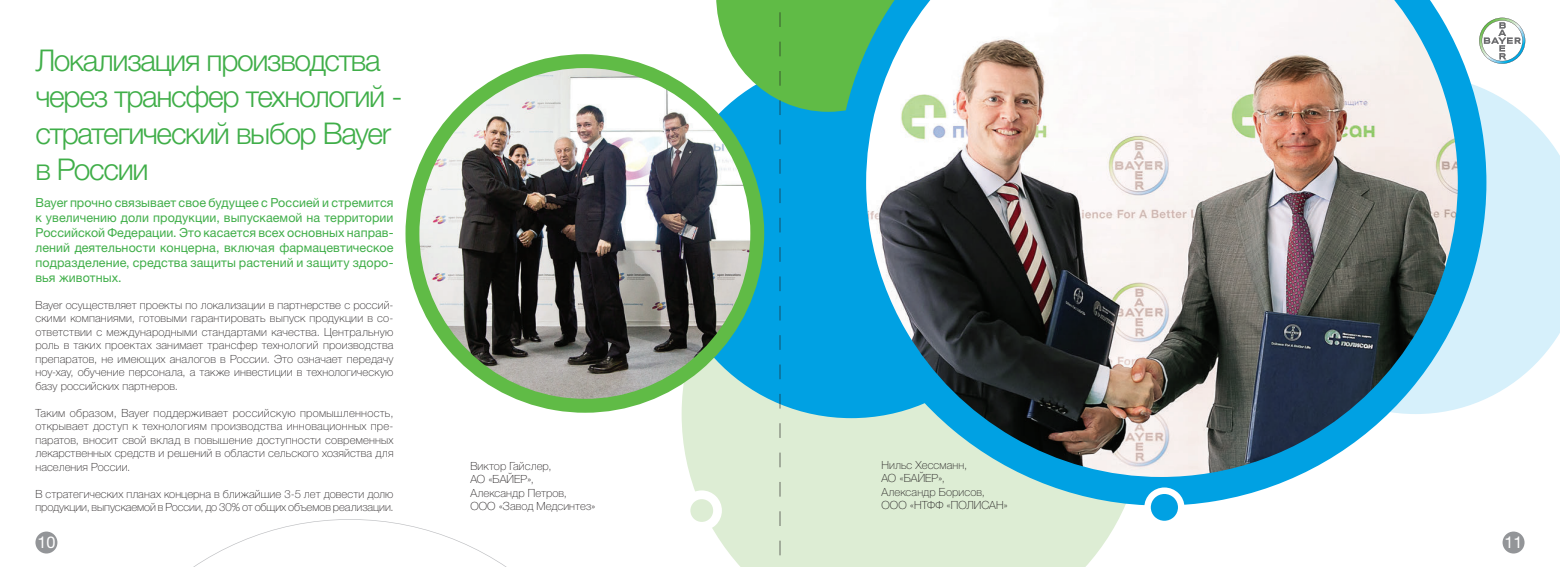
<style>
.page{position:relative;width:1560px;height:567px;background:#fff}
.page>*{position:absolute;margin:0;border:0;box-sizing:border-box;transform-origin:0 0}
.t1{font:300 30px/36px "Helvetica Neue LTW1 G";letter-spacing:-.045em;color:#40ae49}
.t2{font:16.25px "Helvetica Neue LTW1 G";color:#fff}
.t3{font:12.5px/15px "Helvetica Neue LTW1 G";letter-spacing:.01em;color:#40ae49;text-align:justify}
.t4{font:100 11.25px/13.5px "Helvetica Neue LTW1 G";letter-spacing:.005em;color:#231f20}
</style>
<div class="page">
<svg style="left:1495px;top:18px;width:29px;height:46px"></svg>
<svg style="left:1495px;top:94px;width:64px;height:300px;fill:#d6f0fb"></svg>
<svg style="left:681px;top:397px;width:442px;height:170px;background:#dfeed7"></svg>
<div style="left:667px;top:58px;width:367px;height:360px;background:#00a1e3;border-radius:50%"></div>
<img style="left:858px;top:19px;width:637px;height:491px">
<img style="left:837px;top:0;width:649px;height:506px">
<div style="left:1502px;top:531px;width:22px;height:22px;background:#939598;border-radius:50%"></div>
<svg style="left:1144px;top:487px;width:40px;height:34px"></svg>
<svg style="left:193px;top:519px;width:314px;height:48px"></svg>
<svg style="left:405px;top:54px;width:359px;height:359px"></svg>
<div style="left:35px;top:531px;width:22px;height:22px;background:#939598;border-radius:50%"></div>
<svg style="left:681px;top:490px;width:40px;height:41px"></svg>
<svg style="left:716px;top:0;width:224px;height:115px"></svg>
<svg style="left:779px;top:130px;width:1px;height:14px"></svg>
<svg style="left:779px;top:159px;width:1px;height:15px"></svg>
<svg style="left:779px;top:188px;width:1px;height:15px"></svg>
<svg style="left:779px;top:218px;width:1px;height:14px"></svg>
<svg style="left:779px;top:247px;width:1px;height:15px"></svg>
<svg style="left:779px;top:276px;width:1px;height:15px"></svg>
<svg style="left:779px;top:306px;width:1px;height:14px"></svg>
<svg style="left:779px;top:335px;width:1px;height:15px"></svg>
<svg style="left:779px;top:364px;width:1px;height:15px"></svg>
<svg style="left:779px;top:394px;width:1px;height:15px"></svg>
<svg style="left:779px;top:423px;width:1px;height:15px"></svg>
<svg style="left:779px;top:453px;width:1px;height:14px"></svg>
<svg style="left:779px;top:482px;width:1px;height:15px"></svg>
<svg style="left:779px;top:511px;width:1px;height:15px"></svg>
<svg style="left:779px;top:541px;width:1px;height:14px"></svg>
<h1 class="t1" style="left:35px;top:43px;width:368px">Локализация производства через трансфер технологий - стратегический выбор Bayer в России</h1>
<p class="t3" style="left:35px;top:195px;width:359px">Bayer прочно связывает свое будущее с Россией и стремится к увеличению доли продукции, выпускаемой на территории Российской Федерации. Это касается всех основных направ&shy;лений деятельности концерна, включая фармацевтическое подразделение, средства защиты растений и защиту здоро&shy;вья животных.</p>
<p class="t4" style="left:35px;top:298px;width:359px;text-align:justify">Bayer осуществляет проекты по локализации в партнерстве с россий&shy;скими компаниями, готовыми гарантировать выпуск продукции в со&shy;ответствии с международными стандартами качества. Центральную роль в таких проектах занимает трансфер технологий производства препаратов, не имеющих аналогов в России. Это означает передачу ноу-хау, обучение персонала, а также инвестиции в технологическую базу российских партнеров.</p>
<p class="t4" style="left:35px;top:406px;width:359px;text-align:justify">Таким образом, Bayer поддерживает российскую промышленность, открывает доступ к технологиям производства инновационных пре&shy;паратов, вносит свой вклад в повышение доступности современных лекарственных средств и решений в области сельского хозяйства для населения России.</p>
<p class="t4" style="left:35px;top:487px;width:359px">В стратегических планах концерна в ближайшие 3-5 лет довести долю продукции, выпускаемой в России, до 30% от общих объемов реализации.</p>
<h2 class="t2" style="left:37px;top:532px;width:20px">10</h2>
<p class="t4" style="left:470px;top:459px;width:127px">Виктор Гайслер,<br>AO «БАЙЕР»,<br>Александр Петров,<br>ООО «Завод Медсинтез»</p>
<p class="t4" style="left:881px;top:458px;width:128px">Нильс Хессманн,<br>АО «БАЙЕР»,<br>Александр Борисов,<br>ООО «НТФФ «ПОЛИСАН»</p>
<h2 class="t2" style="left:1504px;top:532px;width:20px">11</h2>
</div>
